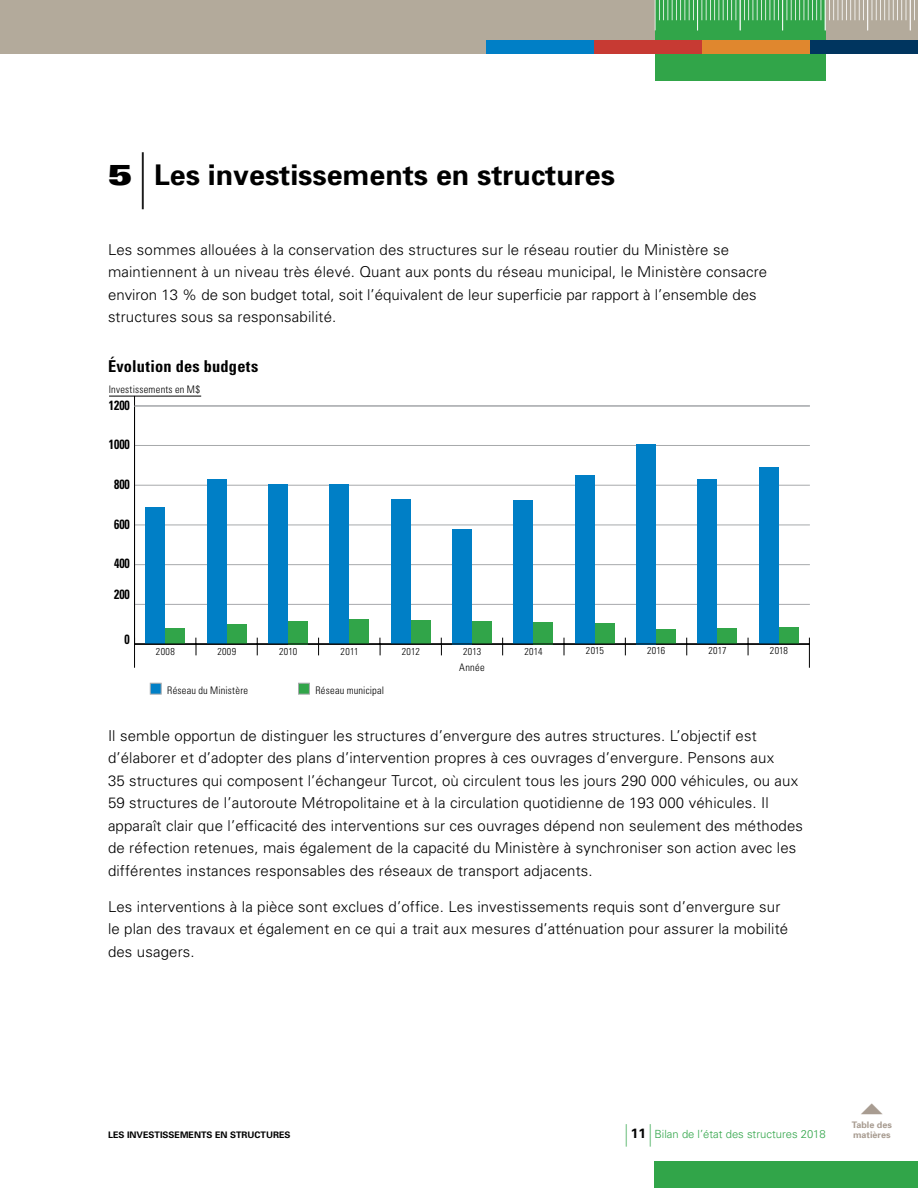
<style>
.page{position:relative;width:918px;height:1188px;background:#fff}
.page>*{position:absolute;margin:0;border:0;box-sizing:border-box;transform-origin:0 0}
._01_Grand_T{font:700 28.5px "Univers";color:#000}
.t1{font:700 condensed 16.35px "Univers";letter-spacing:.01em;color:#000}
._01_Courant{font:300 15px/22.5px "Univers";letter-spacing:.01em;color:#000}
.t2{font:700 condensed 13.35px "Univers";color:#000;scale:.89 1}
.t3{font:300 11.25px "Univers";color:#31a549}
.t4{font:300 condensed 10.35px "Univers";letter-spacing:.02em;color:#000}
.t5{font:300 condensed 10.05px "Univers";letter-spacing:.02em;color:#000}
.t6{font:700 9px "Univers";color:#000}
.t7{font:700 9px/10.5px "Univers";color:#a89c91}
.s1{font-weight:900;font-stretch:expanded}
.s2{font-weight:300;font-size:57px}
.s3{font-size:22.5px}
.s4{font-weight:700;font-size:13.5px;color:#000}
</style>
<div class="page">
<div style="left:0;top:0;width:918px;height:54px;background:#b3aa9b"></div>
<div style="left:655px;top:0;width:171px;height:81px;background:#31a549"></div>
<div style="left:655px;top:1161px;width:263px;height:27px;background:#31a549"></div>
<div style="left:486px;top:40px;width:108px;height:14px;background:#007fc6"></div>
<div style="left:594px;top:40px;width:108px;height:14px;background:#c73a33"></div>
<div style="left:702px;top:40px;width:108px;height:14px;background:#e0872e"></div>
<div style="left:810px;top:40px;width:108px;height:14px;background:#00355f"></div>
<hr style="left:655px;top:0;width:1px;height:30px;background:#fff">
<svg style="left:659px;top:0;width:35px;height:20px"></svg>
<hr style="left:697px;top:0;width:1px;height:30px;background:#fff">
<svg style="left:701px;top:0;width:35px;height:20px"></svg>
<hr style="left:740px;top:0;width:1px;height:30px;background:#fff">
<svg style="left:744px;top:0;width:35px;height:20px"></svg>
<hr style="left:782px;top:0;width:1px;height:30px;background:#fff">
<svg style="left:786px;top:0;width:35px;height:20px"></svg>
<hr style="left:825px;top:0;width:1px;height:30px;background:#fff">
<svg style="left:829px;top:0;width:35px;height:20px"></svg>
<hr style="left:867px;top:0;width:1px;height:30px;background:#fff">
<svg style="left:872px;top:0;width:35px;height:20px"></svg>
<hr style="left:910px;top:0;width:1px;height:30px;background:#fff">
<svg style="left:914px;top:0;width:1px;height:20px"></svg>
<hr style="left:135px;top:604px;width:674px;height:1px;background:#a7a9ac">
<hr style="left:135px;top:564px;width:674px;height:1px;background:#a7a9ac">
<hr style="left:135px;top:525px;width:674px;height:1px;background:#a7a9ac">
<hr style="left:135px;top:485px;width:674px;height:1px;background:#a7a9ac">
<hr style="left:135px;top:445px;width:674px;height:1px;background:#a7a9ac">
<hr style="left:135px;top:405px;width:674px;height:1px;background:#a7a9ac">
<div style="left:165px;top:629px;width:20px;height:15px;background:#31a549"></div>
<div style="left:227px;top:625px;width:20px;height:19px;background:#31a549"></div>
<div style="left:288px;top:621px;width:20px;height:23px;background:#31a549"></div>
<div style="left:349px;top:620px;width:20px;height:24px;background:#31a549"></div>
<div style="left:411px;top:621px;width:20px;height:23px;background:#31a549"></div>
<div style="left:472px;top:622px;width:20px;height:22px;background:#31a549"></div>
<div style="left:533px;top:622px;width:20px;height:22px;background:#31a549"></div>
<div style="left:595px;top:624px;width:20px;height:20px;background:#31a549"></div>
<div style="left:656px;top:630px;width:20px;height:14px;background:#31a549"></div>
<div style="left:717px;top:628px;width:20px;height:16px;background:#31a549"></div>
<div style="left:779px;top:628px;width:20px;height:16px;background:#31a549"></div>
<div style="left:145px;top:508px;width:20px;height:136px;background:#007fc6"></div>
<div style="left:207px;top:480px;width:20px;height:164px;background:#007fc6"></div>
<div style="left:268px;top:484px;width:20px;height:160px;background:#007fc6"></div>
<div style="left:329px;top:485px;width:20px;height:159px;background:#007fc6"></div>
<div style="left:391px;top:499px;width:20px;height:145px;background:#007fc6"></div>
<div style="left:452px;top:529px;width:20px;height:115px;background:#007fc6"></div>
<div style="left:513px;top:500px;width:20px;height:144px;background:#007fc6"></div>
<div style="left:575px;top:475px;width:20px;height:169px;background:#007fc6"></div>
<div style="left:636px;top:444px;width:20px;height:200px;background:#007fc6"></div>
<div style="left:697px;top:480px;width:20px;height:164px;background:#007fc6"></div>
<div style="left:759px;top:467px;width:20px;height:177px;background:#007fc6"></div>
<svg style="left:134px;top:644px;width:1px;height:23px"></svg>
<svg style="left:809px;top:638px;width:1px;height:29px"></svg>
<hr style="left:134px;top:396px;width:1px;height:248px;background:#000">
<hr style="left:135px;top:406px;width:674px;height:1px;background:#a7a9ac">
<hr style="left:110px;top:396px;width:91px;height:1px;background:#000">
<hr style="left:135px;top:644px;width:674px;height:1px;background:#000">
<div style="left:150px;top:683px;width:11px;height:11px;background:#007fc6;border:1px solid #a7a9ac"></div>
<div style="left:298px;top:683px;width:12px;height:11px;background:#31a549;border:1px solid #a7a9ac"></div>
<svg style="left:196px;top:638px;width:1px;height:17px"></svg>
<svg style="left:257px;top:638px;width:1px;height:17px"></svg>
<svg style="left:318px;top:638px;width:1px;height:17px"></svg>
<svg style="left:380px;top:638px;width:1px;height:17px"></svg>
<svg style="left:441px;top:638px;width:1px;height:17px"></svg>
<svg style="left:502px;top:638px;width:1px;height:17px"></svg>
<svg style="left:564px;top:638px;width:1px;height:17px"></svg>
<svg style="left:625px;top:638px;width:1px;height:17px"></svg>
<svg style="left:686px;top:638px;width:1px;height:17px"></svg>
<svg style="left:748px;top:638px;width:1px;height:17px"></svg>
<p class="_01_Grand_T" style="left:108px;top:157px;width:508px"><span class="s1">5</span> <span class="s2">|</span> Les investissements en structures</p>
<p class="_01_Courant" style="left:108px;top:238px;width:661px">Les sommes allouées à la conservation des structures sur le réseau routier du Ministère se maintiennent à un niveau très élevé. Quant aux ponts du réseau municipal, le Ministère consacre environ 13 % de son budget total, soit l’équivalent de leur superficie par rapport à l’ensemble des structures sous sa responsabilité.</p>
<p class="t1" style="left:108px;top:356px;width:152px">Évolution des budgets</p>
<p class="t4" style="left:109px;top:384px;width:93px">Investissements en M$</p>
<p class="t2" style="left:109px;top:397px;width:25px">1200</p>
<p class="t2" style="left:109px;top:436px;width:25px">1000</p>
<p class="t2" style="left:114px;top:476px;width:19px">800</p>
<p class="t2" style="left:114px;top:516px;width:19px">600</p>
<p class="t2" style="left:114px;top:555px;width:19px">400</p>
<p class="t2" style="left:114px;top:586px;width:19px">200</p>
<p class="t2" style="left:125px;top:631px;width:7px">0</p>
<p class="t5" style="left:156px;top:645px;width:20px">2008</p>
<p class="t5" style="left:217px;top:645px;width:20px">2009</p>
<p class="t5" style="left:279px;top:645px;width:20px">2010</p>
<p class="t5" style="left:341px;top:645px;width:19px">2011</p>
<p class="t5" style="left:402px;top:645px;width:20px">2012</p>
<p class="t5" style="left:463px;top:645px;width:20px">2013</p>
<p class="t5" style="left:525px;top:645px;width:20px">2014</p>
<p class="t5" style="left:586px;top:644px;width:20px">2015</p>
<p class="t5" style="left:647px;top:644px;width:20px">2016</p>
<p class="t5" style="left:709px;top:644px;width:20px">2017</p>
<p class="t5" style="left:770px;top:644px;width:20px">2018</p>
<p class="t4" style="left:167px;top:684px;width:82px">Réseau du Ministère</p>
<p class="t4" style="left:316px;top:684px;width:70px">Réseau municipal</p>
<p class="t4" style="left:459px;top:661px;width:27px">Année</p>
<p class="_01_Courant" style="left:108px;top:724px;width:697px">Il semble opportun de distinguer les structures d’envergure des autres structures. L’objectif est d’élaborer et d’adopter des plans d’intervention propres à ces ouvrages d’envergure. Pensons aux<br>35 structures qui composent l’échangeur Turcot, où circulent tous les jours 290 000 véhicules, ou aux 59 structures de l’autoroute Métropolitaine et à la circulation quotidienne de 193 000 véhicules. Il apparaît clair que l’efficacité des interventions sur ces ouvrages dépend non seulement des méthodes de réfection retenues, mais également de la capacité du Ministère à synchroniser son action avec les différentes instances responsables des réseaux de transport adjacents.</p>
<p class="_01_Courant" style="left:108px;top:895px;width:682px">Les interventions à la pièce sont exclues d’office. Les investissements requis sont d’envergure sur le plan des travaux et également en ce qui a trait aux mesures d’atténuation pour assurer la mobilité des usagers.</p>
<p class="t6" style="left:108px;top:1129px;width:184px">LES INVESTISSEMENTS EN STRUCTURES</p>
<p class="t3" style="left:625px;top:1128px;width:202px"><span class="s3">|</span> <span class="s4">11</span> <span class="s3">|</span> Bilan de l’état des structures 2018</p>
<p class="t7" style="left:852px;top:1119px;width:42px">Table des matières</p>
</div>
